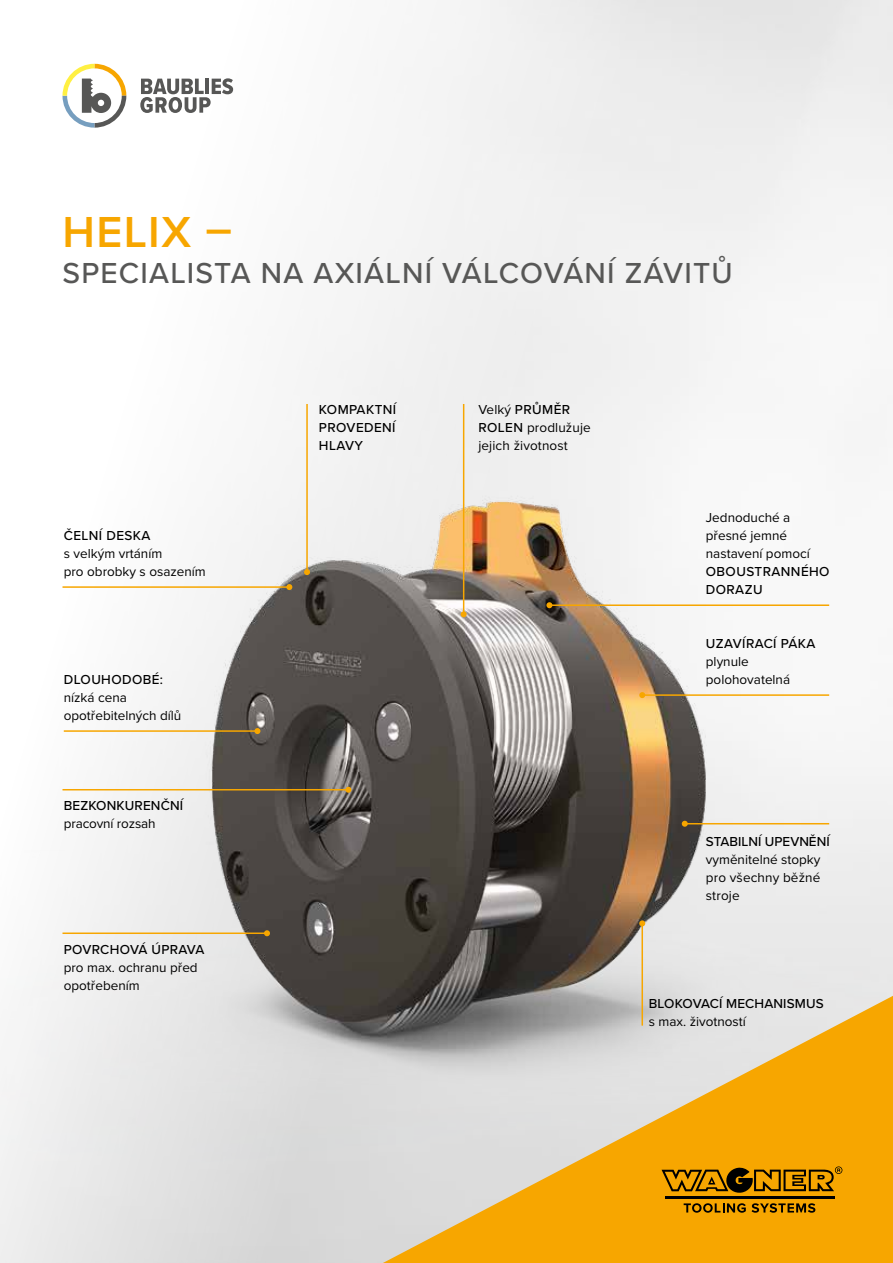
<style>
.page{position:relative;width:893px;height:1263px;background:#fff}
.page>*{position:absolute;margin:0;border:0;box-sizing:border-box;transform-origin:0 0}
.t1{font:600 45px "Proxima Nova";letter-spacing:.03em;color:#f7a600}
.t2{font:500 30px "Proxima Nova";letter-spacing:.04em;color:#575756}
.t3{font:13.5px/18px "Proxima Nova";color:#000}
.t4{font:500 13.5px/18px "Proxima Nova";letter-spacing:.02em;color:#000}
.t5{font:500 13.5px "Proxima Nova";color:#000}
.s1{font-weight:500}
</style>
<div class="page">
<img style="left:0;top:435px;width:893px;height:828px">
<hr style="left:63px;top:586px;width:226px;height:2px;background:#f7a600">
<svg style="left:286px;top:584px;width:6px;height:6px"></svg>
<hr style="left:642px;top:694px;width:187px;height:2px;background:#f7a600">
<svg style="left:639px;top:692px;width:6px;height:6px"></svg>
<hr style="left:549px;top:604px;width:280px;height:2px;background:#f7a600">
<svg style="left:546px;top:602px;width:6px;height:6px"></svg>
<hr style="left:685px;top:823px;width:144px;height:1px;background:#f7a600">
<svg style="left:682px;top:821px;width:6px;height:6px"></svg>
<hr style="left:463px;top:404px;width:1px;height:210px;background:#f7a600">
<svg style="left:461px;top:611px;width:6px;height:6px"></svg>
<hr style="left:63px;top:789px;width:285px;height:1px;background:#f7a600">
<svg style="left:345px;top:787px;width:6px;height:6px"></svg>
<hr style="left:641px;top:923px;width:2px;height:102px;background:#f7a600">
<svg style="left:639px;top:920px;width:6px;height:6px"></svg>
<hr style="left:64px;top:730px;width:193px;height:2px;background:#f7a600">
<svg style="left:254px;top:728px;width:6px;height:6px"></svg>
<hr style="left:63px;top:932px;width:204px;height:2px;background:#f7a600">
<svg style="left:264px;top:930px;width:6px;height:6px"></svg>
<hr style="left:306px;top:404px;width:2px;height:168px;background:#f7a600">
<svg style="left:304px;top:569px;width:6px;height:6px"></svg>
<svg style="left:63px;top:64px;width:63px;height:64px"></svg>
<svg style="left:140px;top:78px;width:93px;height:35px"></svg>
<svg style="left:383px;top:996px;width:510px;height:267px;background:#e0ba6b"></svg>
<hr style="left:665px;top:1196px;width:169px;height:2px;background:#000">
<svg style="left:661px;top:1166px;width:181px;height:28px;background:#a97100"></svg>
<svg style="left:684px;top:1203px;width:62px;height:10px"></svg>
<svg style="left:752px;top:1203px;width:63px;height:10px"></svg>
<h1 class="t1" style="left:63px;top:199px;width:171px">HELIX –</h1>
<h2 class="t2" style="left:63px;top:251px;width:672px">SPECIALISTA NA AXIÁLNÍ VÁLCOVÁNÍ ZÁVITŮ</h2>
<p class="t4" style="left:64px;top:526px;width:88px">ČELNÍ DESKA</p>
<p class="t3" style="left:64px;top:544px;width:144px">s velkým vrtáním<br>pro obrobky s osazením</p>
<p class="t4" style="left:64px;top:670px;width:101px">DLOUHODOBÉ:</p>
<p class="t3" style="left:64px;top:688px;width:119px">nízká cena opotřebitelných dílů</p>
<p class="t4" style="left:64px;top:796px;width:121px">BEZKONKURENČNÍ</p>
<p class="t3" style="left:64px;top:814px;width:93px">pracovní rozsah</p>
<p class="t4" style="left:64px;top:940px;width:142px">POVRCHOVÁ ÚPRAVA</p>
<p class="t3" style="left:64px;top:958px;width:135px">pro max. ochranu před opotřebením</p>
<p class="t4" style="left:319px;top:400px;width:79px;text-align:justify">KOMPAKTNÍ PROVEDENÍ HLAVY</p>
<p class="t3" style="left:478px;top:400px;width:114px">Velký <span class="s1">PRŮMĚR<br>ROLEN</span> prodlužuje jejich životnost</p>
<p class="t3" style="left:706px;top:508px;width:105px">Jednoduché a přesné jemné nastavení pomocí</p>
<p class="t4" style="left:706px;top:562px;width:125px">OBOUSTRANNÉHO<br>DORAZU</p>
<p class="t4" style="left:706px;top:634px;width:111px">UZAVÍRACÍ PÁKA</p>
<p class="t3" style="left:706px;top:652px;width:86px">plynule polohovatelná</p>
<p class="t5" style="left:706px;top:831px;width:125px">STABILNÍ UPEVNĚNÍ</p>
<p class="t3" style="left:706px;top:850px;width:116px;text-align:justify">vyměnitelné stopky pro všechny běžné stroje</p>
<p class="t4" style="left:649px;top:994px;width:176px">BLOKOVACÍ MECHANISMUS</p>
<p class="t3" style="left:649px;top:1012px;width:99px">s max. životností</p>
</div>
